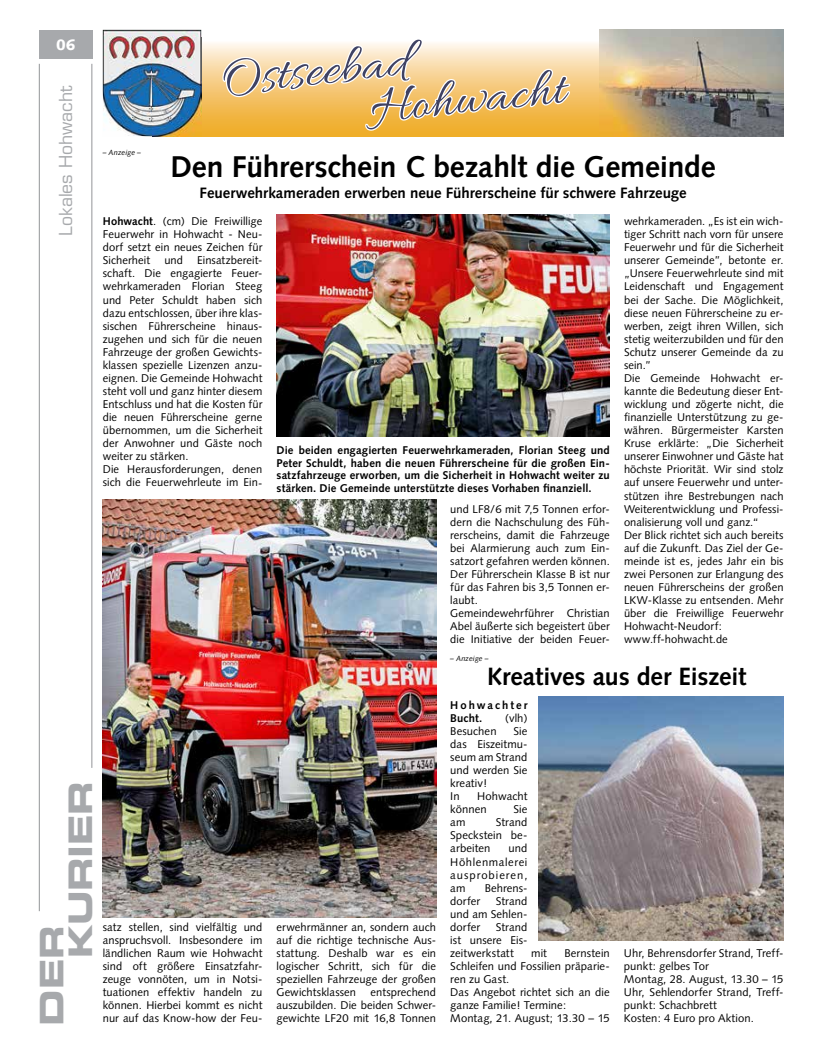
<style>
.page{position:relative;width:819px;height:1053px;background:#fff}
.page>*{position:absolute;margin:0;border:0;box-sizing:border-box;transform-origin:0 0}
.t1{font:55px/43.8px "Allura";color:#3f4263}
.t2{font:32.5px/28.9px "Eurostile LT Std Bold Ex 2";letter-spacing:-.01em;color:#a7a9ac}
.t3{font:700 30px "Syntax LT Std";letter-spacing:-.005em;color:#000}
.t4{font:700 25px "Syntax LT Std";letter-spacing:-.005em;color:#000}
.t5{font:17.5px "Eurostile LT Std";letter-spacing:-.005em;color:#a7a9ac}
.t6{font:700 15px "Syntax LT Std";color:#000}
.t7{font:900 15px "Syntax LT Std";color:#fff}
.t8{font:11.25px/13px "Syntax";letter-spacing:.005em;color:#000;text-align:justify}
.t9{font:700 11.25px/12.5px "Syntax LT Std";letter-spacing:.01em;color:#000;text-align:justify}
.t10{font:700 11.25px/13px "Syntax";letter-spacing:.17em;color:#000}
.t11{font:italic 7.5px "Syntax LT Std";letter-spacing:.01em;color:#000}
.s1{font-weight:700}
</style>
<div class="page">
<hr style="left:39px;top:64px;width:1px;height:847px;background:#939598">
<hr style="left:92px;top:64px;width:1px;height:703px;background:#939598">
<div style="left:39px;top:30px;width:53px;height:29px;background:#a7a9ac"></div>
<svg style="left:201px;top:38px;width:398px;height:98px;background:#f3cb82"></svg>
<img style="left:599px;top:30px;width:184px;height:106px">
<img style="left:103px;top:30px;width:98px;height:106px">
<img style="left:152px;top:38px;width:49px;height:98px">
<svg style="left:220px;top:38px;width:352px;height:98px"></svg>
<img style="left:276px;top:214px;width:333px;height:222px">
<img style="left:103px;top:499px;width:333px;height:418px">
<img style="left:538px;top:696px;width:245px;height:244px">
<p class="t7" style="left:56px;top:36px;width:21px">06</p>
<p class="t5" style="left:55px;top:235px;width:151px;rotate:-90deg">Lokales Hohwacht</p>
<p class="t2" style="left:37px;top:958px;width:179px;text-indent:-67px;rotate:-90deg">DER<br>KURIER</p>
<p class="t11" style="left:103px;top:148px;width:40px">– Anzeige –</p>
<p class="t1" style="left:363px;top:46px;width:197px;text-indent:-145px;rotate:-6deg">Ostseebad<br>Hohwacht</p>
<p class="t3" style="left:170px;top:149px;width:547px">Den Führerschein C bezahlt die Gemeinde</p>
<p class="t6" style="left:199px;top:184px;width:488px">Feuerwehrkameraden erwerben neue Führerscheine für schwere Fahrzeuge</p>
<p class="t8" style="left:103px;top:215px;width:161px"><span class="s1">Hohwacht</span>. (cm) Die Freiwillige Feuerwehr in Hohwacht - Neu&shy;dorf setzt ein neues Zeichen für Sicherheit</p>
<p class="t8" style="left:103px;top:254px;width:161px;text-align:left;text-indent:94px">Einsatzbereit&shy;schaft. Die engagierte Feuer&shy;wehrkameraden Florian Steeg und Peter Schuldt haben sich dazu entschlossen, über ihre klas&shy;sischen Führerscheine hinaus&shy;zugehen und sich für die neuen<br>Fahrzeuge der großen Gewichts&shy;klassen spezielle Lizenzen anzu&shy;eignen. Die Gemeinde Hohwacht steht voll und ganz hinter diesem<br>Entschluss und hat die Kosten für die neuen Führerscheine gerne übernommen, um die Sicherheit der Anwohner und Gäste noch weiter zu stärken.<br>Die Herausforderungen, denen sich die Feuerwehrleute im Ein-</p>
<p class="t8" style="left:164px;top:254px;width:20px">und</p>
<p class="t9" style="left:276px;top:444px;width:335px">Die beiden engagierten Feuerwehrkameraden, Florian Steeg und Peter Schuldt, haben die neuen Führerscheine für die großen Ein&shy;satzfahrzeuge erworben, um die Sicherheit in Hohwacht weiter zu stärken. Die Gemeinde unterstützte dieses Vorhaben finanziell.</p>
<p class="t8" style="left:450px;top:502px;width:161px;text-align:left">und LF8/6 mit 7,5 Tonnen erfor&shy;dern die Nachschulung des Füh&shy;rerscheins, damit die Fahrzeuge bei Alarmierung auch zum Ein&shy;satzort gefahren werden können.<br>Der Führerschein Klasse B ist nur für das Fahren bis 3,5 Tonnen er&shy;laubt.<br>Gemeindewehrführer Christian<br>Abel äußerte sich begeistert über die Initiative der beiden Feuer-</p>
<p class="t11" style="left:450px;top:653px;width:40px">– Anzeige –</p>
<p class="t8" style="left:624px;top:215px;width:161px;text-align:left">wehrkameraden. „Es ist ein wich&shy;tiger Schritt nach vorn für unsere<br>Feuerwehr und für die Sicherheit unserer Gemeinde”, betonte er. „Unsere Feuerwehrleute sind mit<br>Leidenschaft und Engagement bei der Sache. Die Möglichkeit, diese neuen Führerscheine zu er&shy;werben, zeigt ihren Willen, sich stetig weiterzubilden und für den<br>Schutz unserer Gemeinde da zu sein.”<br>Die Gemeinde Hohwacht er&shy;kannte die Bedeutung dieser Ent&shy;wicklung und zögerte nicht, die finanzielle Unterstützung zu ge&shy;währen. Bürgermeister Karsten<br>Kruse erklärte: „Die Sicherheit unserer Einwohner und Gäste hat höchste Priorität. Wir sind stolz auf unsere Feuerwehr und unter&shy;stützen ihre Bestrebungen nach<br>Weiterentwicklung und Professi&shy;onalisierung voll und ganz.“<br>Der Blick richtet sich auch bereits auf die Zukunft. Das Ziel der Ge&shy;meinde ist es, jedes Jahr ein bis zwei Personen zur Erlangung des neuen Führerscheins der großen<br>LKW-Klasse zu entsenden. Mehr über die Freiwillige Feuerwehr<br>Hohwacht-Neudorf: www.ff-hohwacht.de</p>
<p class="t4" style="left:487px;top:662px;width:261px">Kreatives aus der Eiszeit</p>
<p class="t10" style="left:450px;top:698px;width:79px">Hohwachter<br>Bucht.</p>
<p class="t8" style="left:505px;top:711px;width:24px">(vlh)</p>
<p class="t8" style="left:450px;top:724px;width:48px">Besuchen</p>
<p class="t8" style="left:450px;top:724px;width:79px;text-align:left;text-indent:63px">Sie das Eiszeitmu&shy;seum am Strand und werden Sie kreativ!<br>In</p>
<p class="t8" style="left:450px;top:789px;width:79px;text-indent:27px">Hohwacht können</p>
<p class="t8" style="left:513px;top:802px;width:15px">Sie</p>
<p class="t8" style="left:450px;top:815px;width:79px;text-indent:46px">Strand Speckstein be&shy;arbeiten</p>
<p class="t8" style="left:450px;top:815px;width:17px">am</p>
<p class="t8" style="left:450px;top:842px;width:79px;text-indent:58px">und Höhlenmalerei ausprobieren, am</p>
<p class="t8" style="left:484px;top:881px;width:44px">Behrens-</p>
<p class="t8" style="left:103px;top:920px;width:161px">satz stellen, sind vielfältig und anspruchsvoll. Insbesondere im ländlichen Raum wie Hohwacht sind oft größere Einsatzfahr&shy;zeuge vonnöten, um in Notsi&shy;tuationen effektiv handeln zu können. Hierbei kommt es nicht nur auf das Know-how der Feu-</p>
<p class="t8" style="left:276px;top:920px;width:161px">erwehrmänner an, sondern auch auf die richtige technische Aus&shy;stattung. Deshalb war es ein logischer Schritt, sich für die speziellen Fahrzeuge der großen Gewichtsklassen</p>
<p class="t8" style="left:276px;top:985px;width:161px;text-indent:94px">entsprechend auszubilden. Die beiden Schwer&shy;gewichte LF20 mit 16,8 Tonnen</p>
<p class="t8" style="left:450px;top:894px;width:32px">dorfer</p>
<p class="t8" style="left:450px;top:894px;width:79px;text-indent:46px">Strand und am Sehlen&shy;dorfer</p>
<p class="t8" style="left:450px;top:920px;width:79px;text-indent:46px">Strand ist unsere Eis&shy;zeitwerkstatt</p>
<p class="t8" style="left:450px;top:946px;width:161px;text-align:left;text-indent:114px">Bernstein<br>Schleifen und Fossilien präparie&shy;ren zu Gast.<br>Das Angebot richtet sich an die ganze Familie! Termine:<br>Montag, 21. August; 13.30 – 15</p>
<p class="t8" style="left:624px;top:946px;width:161px;text-align:left">Uhr, Behrensdorfer Strand, Treff&shy;punkt: gelbes Tor<br>Montag, 28. August, 13.30 – 15<br>Uhr, Sehlendorfer Strand, Treff&shy;punkt: Schachbrett<br>Kosten: 4 Euro pro Aktion.</p>
<p class="t8" style="left:531px;top:946px;width:17px">mit</p>
</div>
